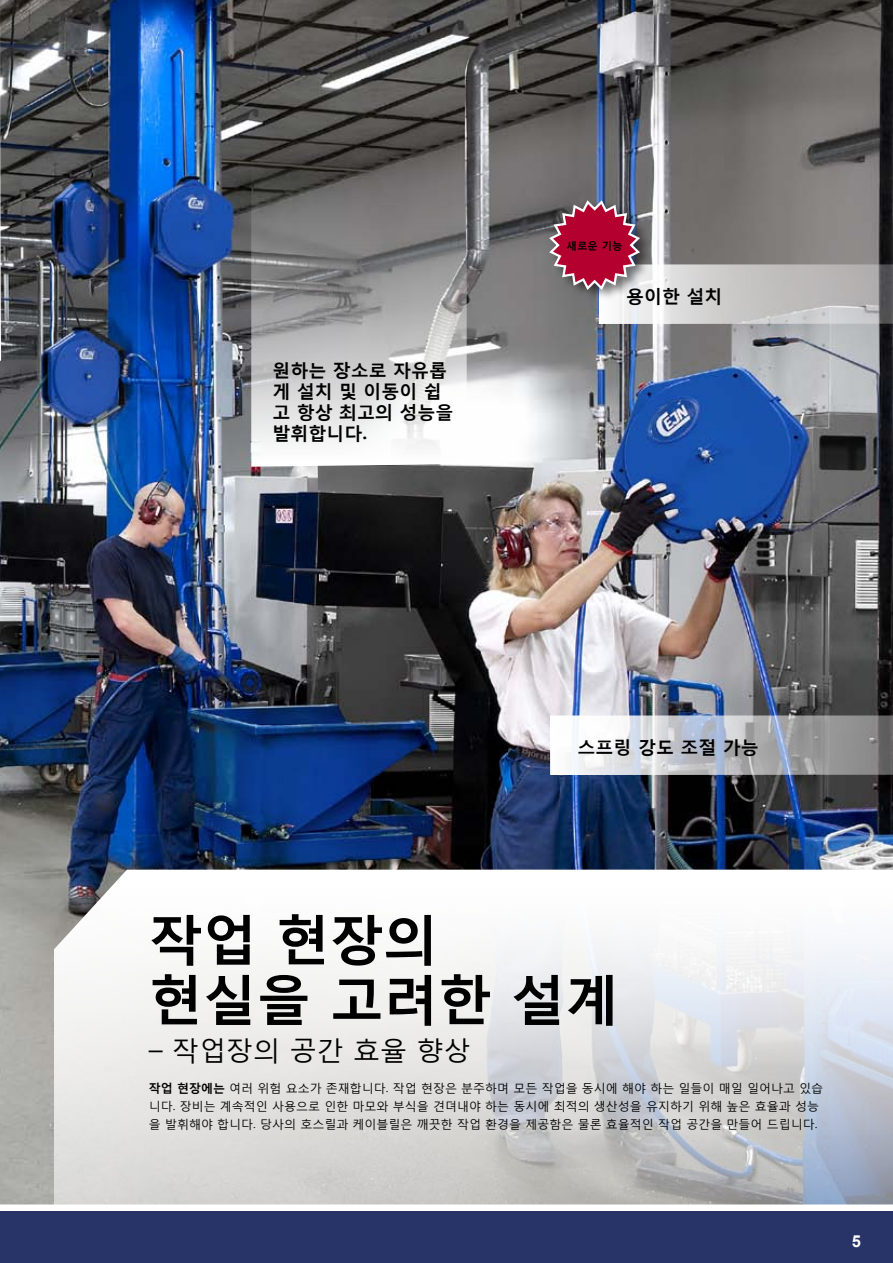
<style>
.page{position:relative;width:893px;height:1263px;background:#fff}
.page>*{position:absolute;margin:0;border:0;box-sizing:border-box;transform-origin:0 0}
.t1{font:700 54px/60px "Malgun Gothic";color:#000}
.t2{font:27px "Malgun Gothic";color:#000}
.t3{font:700 18px/21px "Malgun Gothic";color:#000}
.t4{font:700 16.5px "Arial";color:#fff}
.t5{font:12px/18px "Malgun Gothic";color:#000}
.t6{font:700 10.5px "Malgun Gothic";color:#000}
.s1{font-weight:700}
</style>
<div class="page">
<img style="left:0;top:0;width:893px;height:1205px">
<div style="left:0;top:1212px;width:893px;height:51px;background:#283367"></div>
<svg style="left:599px;top:264px;width:294px;height:60px;background:#c5c4c4"></svg>
<svg style="left:251px;top:0;width:216px;height:467px;background:#8b8a89"></svg>
<svg style="left:550px;top:715px;width:343px;height:60px"></svg>
<svg style="left:54px;top:870px;width:839px;height:335px"></svg>
<svg style="left:0;top:0;width:1px;height:361px"></svg>
<div style="left:548px;top:197px;width:104px;height:104px;background:#000;opacity:.54"></div>
<svg style="left:547px;top:198px;width:95px;height:94px;background:#9f455f"></svg>
<h3 class="t3" style="left:272px;top:359px;width:183px">원하는 장소로 자유롭 게 설치 및 이동이 쉽 고 항상 최고의 성능을 발휘합니다.</h3>
<p class="t6" style="left:566px;top:239px;width:58px">새로운 기능</p>
<h3 class="t3" style="left:626px;top:285px;width:98px">용이한 설치</h3>
<h3 class="t3" style="left:578px;top:736px;width:183px">스프링 강도 조절 가능</h3>
<h1 class="t1" style="left:149px;top:907px;width:472px">작업 현장의<br>현실을 고려한 설계</h1>
<h2 class="t2" style="left:149px;top:1033px;width:323px">– 작업장의 공간 효율 향상</h2>
<p class="t5" style="left:149px;top:1079px;width:676px"><span class="s1">작업 현장에는</span> 여러 위험 요소가 존재합니다. 작업 현장은 분주하며 모든 작업을 동시에 해야 하는 일들이 매일 일어나고 있습 니다. 장비는 계속적인 사용으로 인한 마모와 부식을 견뎌내야 하는 동시에 최적의 생산성을 유지하기 위해 높은 효율과 성능 을 발휘해야 합니다. 당사의 호스릴과 케이블릴은 깨끗한 작업 환경을 제공함은 물론 효율적인 작업 공간을 만들어 드립니다.</p>
<h3 class="t4" style="left:852px;top:1230px;width:11px">5</h3>
</div>
